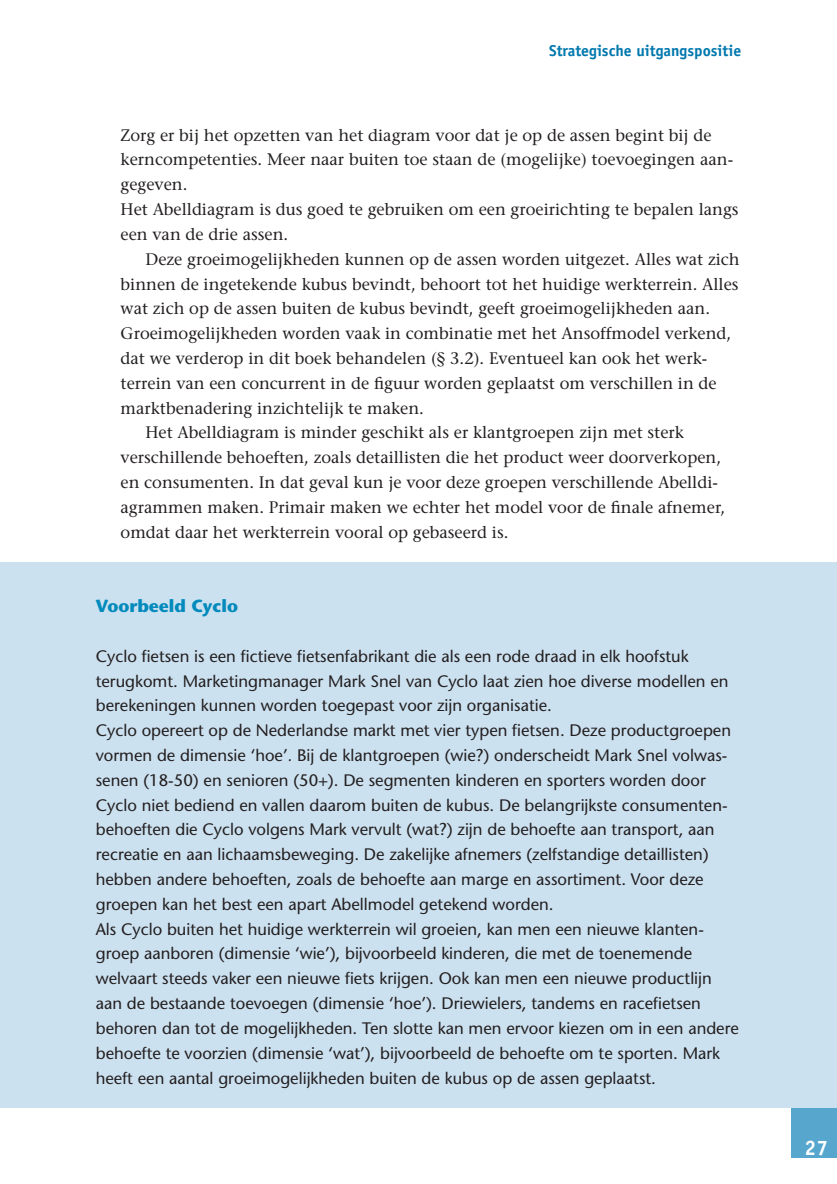
<style>
.page{position:relative;width:837px;height:1184px;background:#fff}
.page>*{position:absolute;margin:0;border:0;box-sizing:border-box;transform-origin:0 0}
.t1{font:700 21px "Officina Sans";color:#fff}
.t2{font:700 17.5px "Stone Sans";color:#018abb}
.t3{font:16.62px/24.8px "Stone Sans";color:#231f20}
.t4{font:16.62px/24.8px "Stone Serif";color:#231f20}
.t5{font:700 15.75px "Officina Sans";color:#0078ae}
.s1{font-style:italic}
</style>
<div class="page">
<div style="left:790px;top:1108px;width:46px;height:50px;background:#56a6cd"></div>
<div style="left:0;top:562px;width:836px;height:546px;background:#cce1f0"></div>
<p class="t5" style="left:549px;top:41px;width:193px">Strategische uitgangspositie</p>
<p class="t4" style="left:121px;top:122px;width:619px">Zorg er bij het opzetten van het diagram voor dat je op de assen begint bij de kerncompetenties. Meer naar buiten toe staan de (mogelijke) toevoegingen aan&shy;gegeven.<br>Het Abelldiagram is dus goed te gebruiken om een groeirichting te bepalen langs een van de drie assen.</p>
<p class="t4" style="left:145px;top:246px;width:595px">Deze groeimogelijkheden kunnen op de assen worden uitgezet. Alles wat zich</p>
<p class="t4" style="left:121px;top:271px;width:619px">binnen de ingetekende kubus bevindt, behoort tot het huidige werkterrein. Alles</p>
<p class="t4" style="left:121px;top:296px;width:590px">wat zich op de assen buiten de kubus bevindt, geeft groeimogelijkheden aan.</p>
<p class="t4" style="left:121px;top:321px;width:612px">Groeimogelijkheden worden vaak in combinatie met het Ansoffmodel verkend,</p>
<p class="t4" style="left:121px;top:346px;width:588px">dat we verderop in dit boek behandelen (§ 3.2). Eventueel kan ook het werk-</p>
<p class="t4" style="left:121px;top:370px;width:597px">terrein van een concurrent in de figuur worden geplaatst om verschillen in de</p>
<p class="t4" style="left:121px;top:395px;width:305px">marktbenadering inzichtelijk te maken.</p>
<p class="t4" style="left:145px;top:420px;width:540px">Het Abelldiagram is minder geschikt als er klantgroepen zijn met sterk</p>
<p class="t4" style="left:121px;top:445px;width:601px">verschillende behoeften, zoals detaillisten die het product weer doorverkopen,</p>
<p class="t4" style="left:121px;top:470px;width:598px">en consumenten. In dat geval kun je voor deze groepen verschillende Abelldi-</p>
<p class="t4" style="left:121px;top:494px;width:606px">agrammen maken. Primair maken we echter het model voor de finale afnemer,</p>
<p class="t4" style="left:121px;top:519px;width:389px">omdat daar het werkterrein vooral op gebaseerd is.</p>
<p class="t2" style="left:96px;top:595px;width:144px">Voorbeeld Cyclo</p>
<p class="t3" style="left:96px;top:643px;width:644px">Cyclo fietsen is een fictieve fietsenfabrikant die als een rode draad in elk hoofstuk terugkomt. Marketingmanager Mark Snel van Cyclo laat zien hoe diverse modellen en berekeningen kunnen worden toegepast voor zijn organisatie.<br>Cyclo opereert op de Nederlandse markt met vier typen fietsen. Deze productgroepen vormen de dimensie ‘hoe’<span class="s1">.</span> Bij de klantgroepen (wie?) onderscheidt Mark Snel volwas&shy;senen (18-50) en senioren (50+). De segmenten kinderen en sporters worden door Cyclo niet bediend en vallen daarom buiten de kubus. De belangrijkste consumenten&shy;behoeften die Cyclo volgens Mark vervult (wat?) zijn de behoefte aan transport, aan recreatie en aan lichaamsbeweging. De zakelijke afnemers (zelfstandige detaillisten) hebben andere behoeften, zoals de behoefte aan marge en assortiment. Voor deze groepen kan het best een apart Abellmodel getekend worden.<br>Als Cyclo buiten het huidige werkterrein wil groeien, kan men een nieuwe klanten&shy;groep aanboren (dimensie ‘wie’), bijvoorbeeld kinderen, die met de toenemende welvaart steeds vaker een nieuwe fiets krijgen. Ook kan men een nieuwe productlijn aan de bestaande toevoegen (dimensie ‘hoe’). Driewielers, tandems en racefietsen behoren dan tot de mogelijkheden. Ten slotte kan men ervoor kiezen om in een andere behoefte te voorzien (dimensie ‘wat’), bijvoorbeeld de behoefte om te sporten. Mark heeft een aantal groeimogelijkheden buiten de kubus op de assen geplaatst.</p>
<p class="t1" style="left:804px;top:1134px;width:25px">27</p>
</div>
